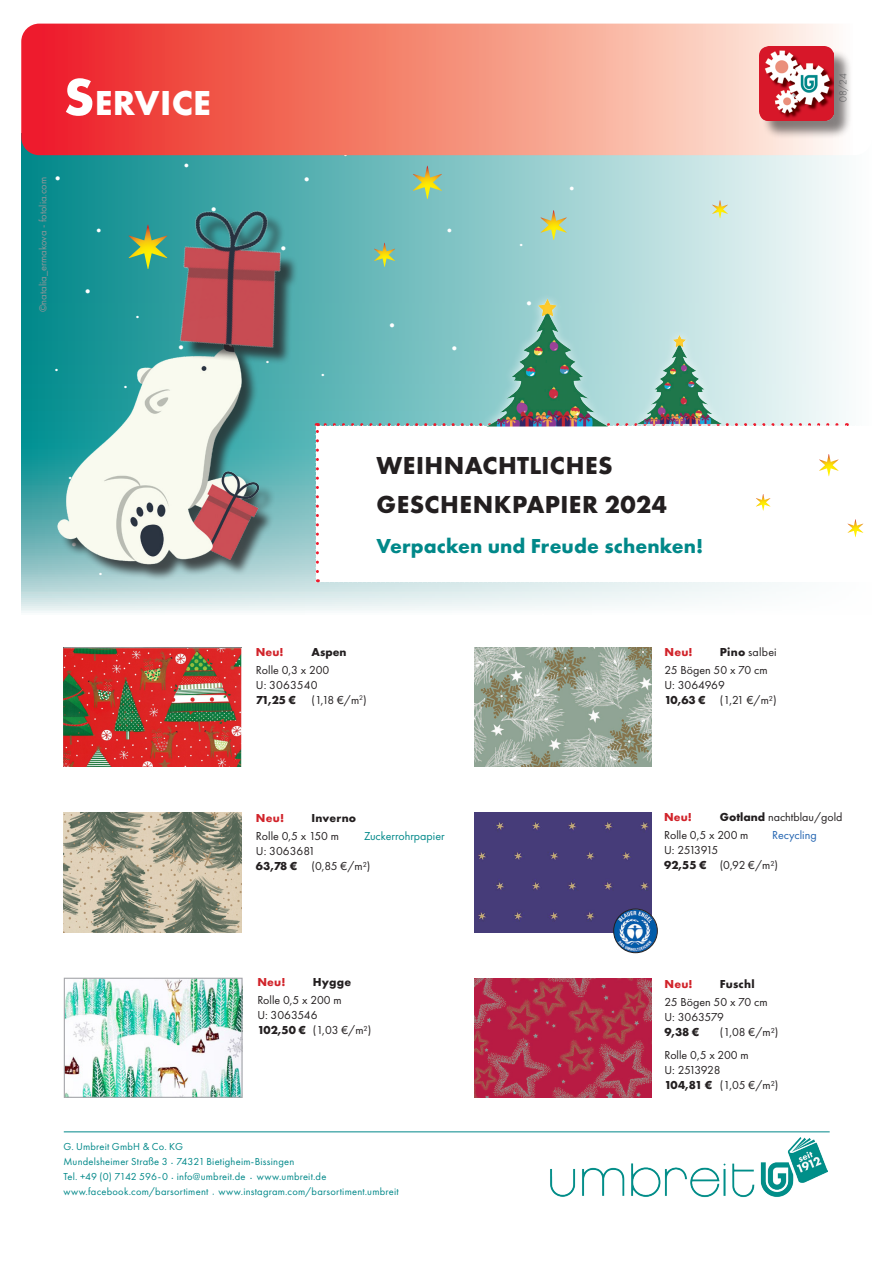
<style>
.page{position:relative;width:893px;height:1263px;background:#fff}
.page>*{position:absolute;margin:0;border:0;box-sizing:border-box;transform-origin:0 0}
.t1{font:700 36px "Futura PT";letter-spacing:.01em;color:#fff}
.Headline{font:700 25.5px "Futura PT";letter-spacing:.015em;color:#231f20}
.Headline-2{font:700 21px "Futura PT";letter-spacing:.005em;color:#008889}
.t2{font:700 19.8px "Futura PT";color:#fff}
.t3{font:700 18px "Futura PT";color:#fff}
.Biblios{font:12px "Futura PT";color:#231f20}
.Fett{font:12px "Futura PT";letter-spacing:.015em;color:#231f20}
.Fett-2{font:700 12px "Futura PT";letter-spacing:.02em;color:#231f20}
.Biblios-2{font:700 12px "Futura PT";color:#231f20}
.Fett-3{font:700 12px "Futura PT";letter-spacing:.02em;color:#d1232a}
.Biblios-3{font:12px "Futura PT";color:#008889}
.Biblios-4{font:12px "Futura PT";color:#2264b1}
.Biblios-5{font:12px "Futura PT";letter-spacing:-.12em;color:#231f20}
.Biblios-6{font:12px "Futura PT";letter-spacing:-.02em;color:#231f20}
.Biblios-7{font:12px "Futura PT";letter-spacing:-.04em;color:#231f20}
.Biblios-8{font:700 12px "Futura PT";color:#d1232a}
.t4{font:700 11.85px "Futura PT";color:#fff}
.t5{font:10.5px/15px "Futura PT";letter-spacing:.02em;color:#008889}
.t6{font:10.5px "Futura PT";color:#939598}
.t7{font:300 10.5px "Futura PT";color:#57585a}
.s1{font-size:54px}
.s2{font-weight:700}
.s3{font-size:12px}
</style>
<div class="page">
<img style="left:64px;top:648px;width:177px;height:118px">
<div style="left:474px;top:813px;width:178px;height:119px;background:#463c79"></div>
<img style="left:64px;top:813px;width:177px;height:119px">
<img style="left:474px;top:647px;width:178px;height:119px">
<img style="left:66px;top:980px;width:175px;height:116px">
<div style="left:64px;top:978px;width:179px;height:120px;border:1px solid #a5a6aa"></div>
<img style="left:474px;top:979px;width:178px;height:119px">
<svg style="left:21px;top:155px;width:821px;height:458px;background:#a5d4d5"></svg>
<div style="left:479px;top:291px;width:136px;height:144px;background:#fff;opacity:.75"></div>
<img style="left:481px;top:297px;width:132px;height:126px">
<div style="left:630px;top:328px;width:99px;height:106px;background:#fff;opacity:.75"></div>
<img style="left:634px;top:334px;width:91px;height:89px">
<img style="left:614px;top:909px;width:43px;height:44px;border-radius:22px">
<div style="left:613px;top:909px;width:45px;height:44px;border:1px solid #231f20;border-radius:50%"></div>
<img style="left:43px;top:311px;width:257px;height:285px">
<img style="left:50px;top:162px;width:280px;height:261px">
<svg style="left:21px;top:24px;width:812px;height:131px;background:#f48174"></svg>
<div style="left:761px;top:49px;width:91px;height:90px;background:#231f20;opacity:.55"></div>
<img style="left:759px;top:47px;width:74px;height:74px">
<hr style="left:64px;top:1131px;width:766px;height:1px;background:#008889">
<img style="left:550px;top:1137px;width:278px;height:60px">
<div style="left:129px;top:224px;width:38px;height:45px;background:#25999a"></div>
<svg style="left:413px;top:165px;width:29px;height:34px"></svg>
<svg style="left:541px;top:210px;width:26px;height:30px"></svg>
<svg style="left:374px;top:242px;width:21px;height:25px"></svg>
<svg style="left:315px;top:423px;width:534px;height:159px"></svg>
<svg style="left:712px;top:200px;width:16px;height:18px"></svg>
<p class="t1" style="left:64px;top:80px;width:149px"><span class="s1">S</span>ERVICE</p>
<p class="t3" style="left:184px;top:150px;width:7px">.</p>
<p class="t4" style="left:344px;top:145px;width:5px">.</p>
<p class="t2" style="left:55px;top:161px;width:7px">.</p>
<p class="t6" style="left:37px;top:312px;width:137px;rotate:-90deg">©natalia_ermakova - fotolia.com</p>
<p class="t2" style="left:304px;top:162px;width:7px">.</p>
<p class="t2" style="left:211px;top:192px;width:7px">.</p>
<p class="t3" style="left:96px;top:214px;width:7px">.</p>
<p class="t3" style="left:447px;top:214px;width:7px">.</p>
<p class="t2" style="left:280px;top:231px;width:7px">.</p>
<p class="t2" style="left:85px;top:273px;width:7px">.</p>
<p class="t4" style="left:55px;top:359px;width:5px">.</p>
<p class="t4" style="left:136px;top:307px;width:5px">.</p>
<p class="t4" style="left:124px;top:376px;width:5px">.</p>
<p class="t2" style="left:178px;top:329px;width:7px">.</p>
<p class="t4" style="left:266px;top:351px;width:5px">.</p>
<p class="t4" style="left:321px;top:364px;width:5px">.</p>
<p class="t2" style="left:389px;top:308px;width:7px">.</p>
<p class="t2" style="left:451px;top:331px;width:7px">.</p>
<p class="t4" style="left:519px;top:234px;width:5px">.</p>
<p class="t2" style="left:526px;top:286px;width:7px">.</p>
<p class="t3" style="left:569px;top:172px;width:7px">.</p>
<p class="t4" style="left:68px;top:467px;width:5px">.</p>
<p class="t3" style="left:72px;top:528px;width:7px">.</p>
<p class="t4" style="left:99px;top:564px;width:5px">.</p>
<p class="Headline" style="left:377px;top:449px;width:237px">WEIHNACHTLICHES</p>
<p class="Headline" style="left:377px;top:488px;width:292px">GESCHENKPAPIER 2024</p>
<p class="Headline-2" style="left:376px;top:532px;width:328px">Verpacken und Freude schenken!</p>
<p class="Biblios-8" style="left:256px;top:644px;width:29px">Neu!</p>
<p class="Biblios-2" style="left:311px;top:644px;width:37px">Aspen</p>
<p class="Biblios" style="left:256px;top:663px;width:75px">Rolle 0,3 x 200</p>
<p class="Fett" style="left:256px;top:678px;width:63px">U: 3063540</p>
<p class="Biblios-2" style="left:256px;top:692px;width:42px">71,25 €</p>
<p class="Biblios" style="left:311px;top:693px;width:57px">(1,18 €/m<sup>2</sup>)</p>
<p class="Fett-3" style="left:664px;top:644px;width:30px">Neu!</p>
<p class="Fett" style="left:720px;top:645px;width:58px"><span class="s2">Pino</span> salbei</p>
<p class="Biblios" style="left:664px;top:663px;width:105px">25 Bögen 50 x 70 cm</p>
<p class="Biblios" style="left:664px;top:678px;width:62px">U: 3064969</p>
<p class="Biblios" style="left:664px;top:693px;width:114px"><span class="s2">10,63 €</span> (1,21 €/m²)</p>
<p class="t7" style="left:837px;top:102px;width:30px;rotate:-90deg">08/24</p>
<p class="Fett-3" style="left:256px;top:810px;width:30px">Neu!</p>
<p class="Fett-2" style="left:311px;top:810px;width:46px">Inverno</p>
<p class="Biblios" style="left:256px;top:829px;width:85px">Rolle 0,5 x 150 m</p>
<p class="Biblios-3" style="left:364px;top:829px;width:82px">Zuckerrohrpapier</p>
<p class="Biblios" style="left:256px;top:844px;width:61px">U: 3063681</p>
<p class="Fett" style="left:256px;top:859px;width:116px"><span class="s2">63,78 €</span> (0,85 €/m²)</p>
<p class="Fett-3" style="left:257px;top:974px;width:30px">Neu!</p>
<p class="Fett-2" style="left:313px;top:974px;width:40px">Hygge</p>
<p class="Biblios" style="left:257px;top:993px;width:86px">Rolle 0,5 x 200 m</p>
<p class="Biblios" style="left:257px;top:1008px;width:62px">U: 3063546</p>
<p class="Biblios" style="left:257px;top:1023px;width:115px"><span class="s2">102,50 €</span> (1,03 €/m²)</p>
<p class="t5" style="left:63px;top:1139px;width:265px">G. Umbreit GmbH &amp; Co. KG<br>Mundelsheimer Straße 3 <span class="s3">˙</span> 74321 Bietigheim-Bissingen<br>Tel. +49 (0) 7142 596 - 0 <span class="s3">˙</span> info@umbreit.de <span class="s3">˙</span> www.umbreit.de</p>
<p class="t5" style="left:63px;top:1184px;width:337px">www.facebook.com/barsortiment ˙ www.instagram.com/barsortiment.umbreit</p>
<p class="Biblios-8" style="left:664px;top:810px;width:29px">Neu!</p>
<p class="Biblios" style="left:720px;top:810px;width:124px"><span class="s2">Gotland</span> nachtblau/gold</p>
<p class="Biblios" style="left:664px;top:828px;width:86px">Rolle 0,5 x 200 m</p>
<p class="Biblios-4" style="left:772px;top:828px;width:46px">Recycling</p>
<p class="Biblios-5" style="left:664px;top:843px;width:56px">U: 2513915</p>
<p class="Biblios" style="left:664px;top:858px;width:115px"><span class="s2">92,55 €</span> (0,92 €/m²)</p>
<p class="Fett-3" style="left:664px;top:976px;width:30px">Neu!</p>
<p class="Fett-2" style="left:720px;top:976px;width:36px">Fuschl</p>
<p class="Biblios" style="left:664px;top:995px;width:105px">25 Bögen 50 x 70 cm</p>
<p class="Biblios-6" style="left:664px;top:1010px;width:61px">U: 3063579</p>
<p class="Biblios-2" style="left:664px;top:1024px;width:37px">9,38 €</p>
<p class="Biblios" style="left:720px;top:1025px;width:60px">(1,08 €/m²)</p>
<p class="Biblios" style="left:664px;top:1048px;width:86px">Rolle 0,5 x 200 m</p>
<p class="Biblios-7" style="left:664px;top:1063px;width:58px">U: 2513928</p>
<p class="Biblios" style="left:664px;top:1078px;width:115px"><span class="s2">104,81 €</span> (1,05 €/m²)</p>
</div>
